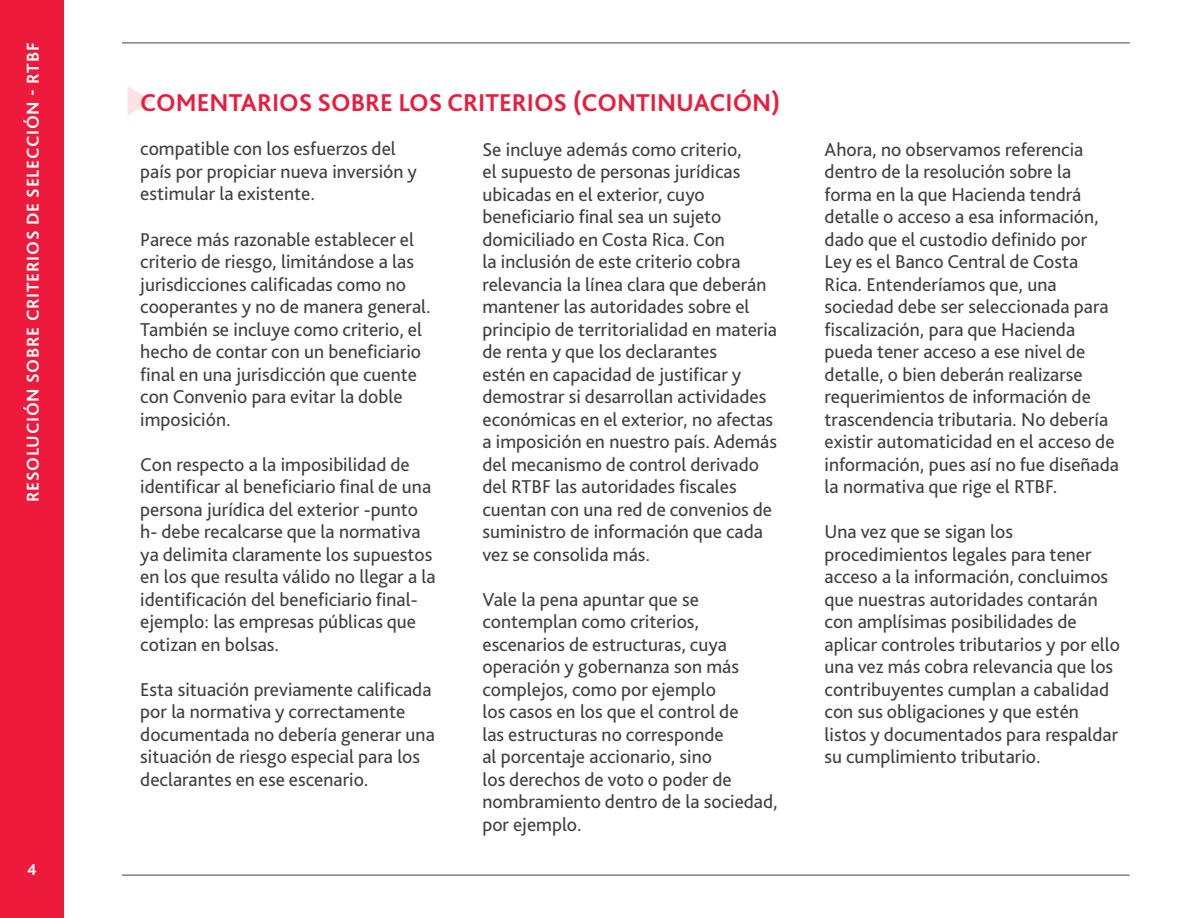
<style>
.page{position:relative;width:1188px;height:918px;background:#fff}
.page>*{position:absolute;margin:0;border:0;box-sizing:border-box;transform-origin:0 0}
.t1{font:700 25.5px "Bliss Pro";color:#ed1a3b}
.t2{font:19.5px/22.5px "Bliss Pro";color:#404040}
.t3{font:700 18px "Bliss Pro";letter-spacing:.045em;color:#fff}
.t4{font:700 16.5px "Bliss Pro";color:#fff}
</style>
<div class="page">
<div style="left:0;top:0;width:64px;height:918px;background:#ed1a3b"></div>
<hr style="left:122px;top:43px;width:1008px;height:1px;background:#404040">
<hr style="left:122px;top:875px;width:1008px;height:1px;background:#404040">
<svg style="left:128px;top:86px;width:25px;height:29px"></svg>
<p class="t3" style="left:22px;top:502px;width:461px;rotate:-90deg">Resolución sobre Criterios de selección - RTBF</p>
<p class="t4" style="left:27px;top:860px;width:11px">4</p>
<h1 class="t1" style="left:140px;top:87px;width:146px">COMENTARIOS</h1>
<h1 class="t1" style="left:318px;top:87px;width:17px">SOB</h1>
<h1 class="t1" style="left:365px;top:87px;width:48px">RE LOS</h1>
<h1 class="t1" style="left:447px;top:87px;width:93px">CRITERIOS</h1>
<h1 class="t1" style="left:573px;top:87px;width:26px">(CONTINU</h1>
<h1 class="t1" style="left:694px;top:87px;width:32px">ACIÓN</h1>
<h1 class="t1" style="left:771px;top:87px;width:10px">)</h1>
<p class="t2" style="left:140px;top:137px;width:278px">compatible con los esfuerzos del país por propiciar nueva inversión y estimular la existente.</p>
<p class="t2" style="left:140px;top:227px;width:292px">Parece más razonable establecer el criterio de riesgo, limitándose a las jurisdicciones calificadas como no cooperantes y no de manera general.<br>También se incluye como criterio, el hecho de contar con un beneficiario final en una jurisdicción que cuente con Convenio para evitar la doble imposición.</p>
<p class="t2" style="left:140px;top:452px;width:297px">Con respecto a la imposibilidad de identificar al beneficiario final de una persona jurídica del exterior -punto h- debe recalcarse que la normativa ya delimita claramente los supuestos en los que resulta válido no llegar a la identificación del beneficiario final&shy;ejemplo: las empresas públicas que cotizan en bolsas.</p>
<p class="t2" style="left:140px;top:677px;width:296px">Esta situación previamente calificada por la normativa y correctamente documentada no debería generar una situación de riesgo especial para los declarantes en ese escenario.</p>
<p class="t2" style="left:482px;top:137px;width:296px">Se incluye además como criterio,<br>el supuesto de personas jurídicas ubicadas en el exterior, cuyo beneficiario final sea un sujeto domiciliado en Costa Rica. Con<br>la inclusión de este criterio cobra relevancia la línea clara que deberán mantener las autoridades sobre el principio de territorialidad en materia de renta y que los declarantes<br>estén en capacidad de justificar y demostrar si desarrollan actividades económicas en el exterior, no afectas a imposición en nuestro país. Además del mecanismo de control derivado del RTBF las autoridades fiscales cuentan con una red de convenios de suministro de información que cada vez se consolida más.</p>
<p class="t2" style="left:482px;top:587px;width:297px">Vale la pena apuntar que se contemplan como criterios, escenarios de estructuras, cuya operación y gobernanza son más complejos, como por ejemplo<br>los casos en los que el control de<br>las estructuras no corresponde<br>al porcentaje accionario, sino<br>los derechos de voto o poder de nombramiento dentro de la sociedad, por ejemplo.</p>
<p class="t2" style="left:825px;top:137px;width:296px">Ahora, no observamos referencia dentro de la resolución sobre la forma en la que Hacienda tendrá detalle o acceso a esa información, dado que el custodio definido por Ley es el Banco Central de Costa Rica. Entenderíamos que, una sociedad debe ser seleccionada para fiscalización, para que Hacienda pueda tener acceso a ese nivel de detalle, o bien deberán realizarse requerimientos de información de trascendencia tributaria. No debería existir automaticidad en el acceso de información, pues así no fue diseñada la normativa que rige el RTBF.</p>
<p class="t2" style="left:825px;top:520px;width:297px">Una vez que se sigan los procedimientos legales para tener acceso a la información, concluimos que nuestras autoridades contarán con amplísimas posibilidades de aplicar controles tributarios y por ello una vez más cobra relevancia que los contribuyentes cumplan a cabalidad con sus obligaciones y que estén listos y documentados para respaldar su cumplimiento tributario.</p>
</div>
